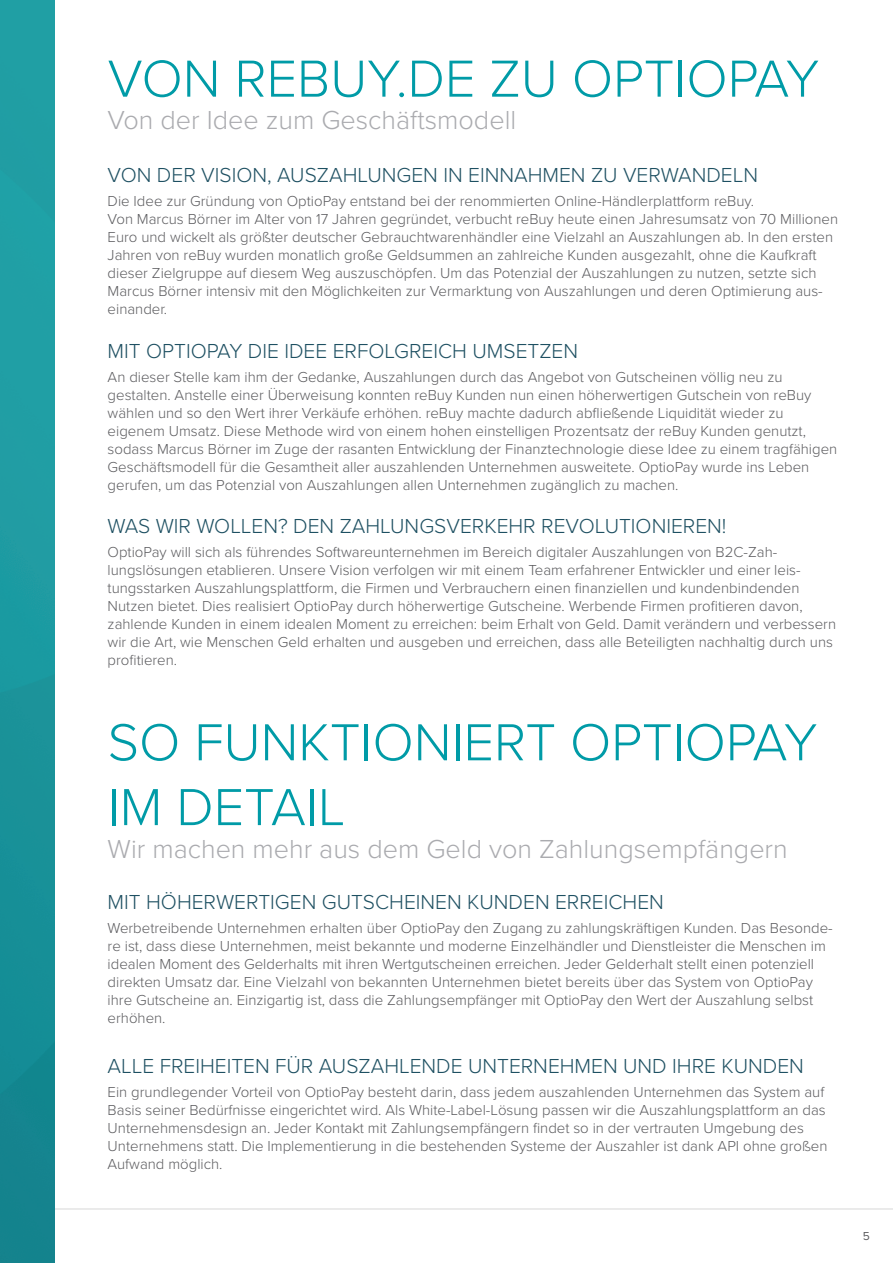
<style>
.page{position:relative;width:893px;height:1263px;background:#fff}
.page>*{position:absolute;margin:0;border:0;box-sizing:border-box;transform-origin:0 0}
.t1{font:300 54px/64.8px "Proxima Nova";color:#009ba7}
.t2{font:300 27px "Proxima Nova";color:#aaabaf}
.t3{font:300 21px "Proxima Nova";color:#1e5062}
.t4{font:300 15px/18px "Proxima Nova";color:#5c5c5f}
.t5{font:12px "Proxima Nova";color:#5c5c5f}
</style>
<div class="page">
<hr style="left:54px;top:1208px;width:839px;height:1px;background:#5c5c5f">
<img style="left:0;top:0;width:54px;height:1263px">
<h1 class="t1" style="left:108px;top:44px;width:713px">VON REBUY.DE ZU OPTIOPAY</h1>
<h2 class="t2" style="left:108px;top:100px;width:410px">Von der Idee zum Geschäftsmodell</h2>
<h3 class="t3" style="left:108px;top:160px;width:652px">VON DER VISION, AUSZAHLUNGEN IN EINNAHMEN ZU VERWANDELN</h3>
<p class="t4" style="left:108px;top:192px;width:732px">Die Idee zur Gründung von OptioPay entstand bei der renommierten Online-Händlerplattform reBuy.<br>Von Marcus Börner im Alter von 17 Jahren gegründet, verbucht reBuy heute einen Jahresumsatz von 70 Millionen Euro und wickelt als größter deutscher Gebrauchtwarenhändler eine Vielzahl an Auszahlungen ab. In den ersten Jahren von reBuy wurden monatlich große Geldsummen an zahlreiche Kunden ausgezahlt, ohne die Kaufkraft dieser Zielgruppe auf diesem Weg auszuschöpfen. Um das Potenzial der Auszahlungen zu nutzen, setzte sich Marcus Börner intensiv mit den Möglichkeiten zur Vermarktung von Auszahlungen und deren Optimierung aus&shy;einander.</p>
<h3 class="t3" style="left:108px;top:335px;width:472px">MIT OPTIOPAY DIE IDEE ERFOLGREICH UMSETZEN</h3>
<p class="t4" style="left:108px;top:367px;width:731px">An dieser Stelle kam ihm der Gedanke, Auszahlungen durch das Angebot von Gutscheinen völlig neu zu gestalten. Anstelle einer Überweisung konnten reBuy Kunden nun einen höherwertigen Gutschein von reBuy wählen und so den Wert ihrer Verkäufe erhöhen. reBuy machte dadurch abfließende Liquidität wieder zu eigenem Umsatz. Diese Methode wird von einem hohen einstelligen Prozentsatz der reBuy Kunden genutzt, sodass Marcus Börner im Zuge der rasanten Entwicklung der Finanztechnologie diese Idee zu einem tragfähigen Geschäftsmodell für die Gesamtheit aller auszahlenden Unternehmen ausweitete. OptioPay wurde ins Leben gerufen, um das Potenzial von Auszahlungen allen Unternehmen zugänglich zu machen.</p>
<h3 class="t3" style="left:108px;top:510px;width:620px">WAS WIR WOLLEN? DEN ZAHLUNGSVERKEHR REVOLUTIONIEREN!</h3>
<p class="t4" style="left:108px;top:542px;width:730px">OptioPay will sich als führendes Softwareunternehmen im Bereich digitaler Auszahlungen von B2C-Zah&shy;lungslösungen etablieren. Unsere Vision verfolgen wir mit einem Team erfahrener Entwickler und einer leis&shy;tungsstarken Auszahlungsplattform, die Firmen und Verbrauchern einen finanziellen und kundenbindenden Nutzen bietet. Dies realisiert OptioPay durch höherwertige Gutscheine. Werbende Firmen profitieren davon, zahlende Kunden in einem idealen Moment zu erreichen: beim Erhalt von Geld. Damit verändern und verbessern wir die Art, wie Menschen Geld erhalten und ausgeben und erreichen, dass alle Beteiligten nachhaltig durch uns profitieren.</p>
<h1 class="t1" style="left:108px;top:707px;width:711px">SO FUNKTIONIERT OPTIOPAY<br>IM DETAIL</h1>
<h2 class="t2" style="left:108px;top:828px;width:682px">Wir machen mehr aus dem Geld von Zahlungsempfängern</h2>
<h3 class="t3" style="left:108px;top:886px;width:558px">MIT HÖHERWERTIGEN GUTSCHEINEN KUNDEN ERREICHEN</h3>
<p class="t4" style="left:108px;top:918px;width:727px">Werbetreibende Unternehmen erhalten über OptioPay den Zugang zu zahlungskräftigen Kunden. Das Besonde&shy;re ist, dass diese Unternehmen, meist bekannte und moderne Einzelhändler und Dienstleister die Menschen im idealen Moment des Gelderhalts mit ihren Wertgutscheinen erreichen. Jeder Gelderhalt stellt einen potenziell direkten Umsatz dar. Eine Vielzahl von bekannten Unternehmen bietet bereits über das System von OptioPay ihre Gutscheine an. Einzigartig ist, dass die Zahlungsempfänger mit OptioPay den Wert der Auszahlung selbst erhöhen.</p>
<h3 class="t3" style="left:108px;top:1050px;width:698px">ALLE FREIHEITEN FÜR AUSZAHLENDE UNTERNEHMEN UND IHRE KUNDEN</h3>
<p class="t4" style="left:108px;top:1082px;width:721px">Ein grundlegender Vorteil von OptioPay besteht darin, dass jedem auszahlenden Unternehmen das System auf Basis seiner Bedürfnisse eingerichtet wird. Als White-Label-Lösung passen wir die Auszahlungsplattform an das Unternehmensdesign an. Jeder Kontakt mit Zahlungsempfängern findet so in der vertrauten Umgebung des Unternehmens statt. Die Implementierung in die bestehenden Systeme der Auszahler ist dank API ohne großen Aufwand möglich.</p>
<p class="t5" style="left:863px;top:1227px;width:9px">5</p>
</div>
